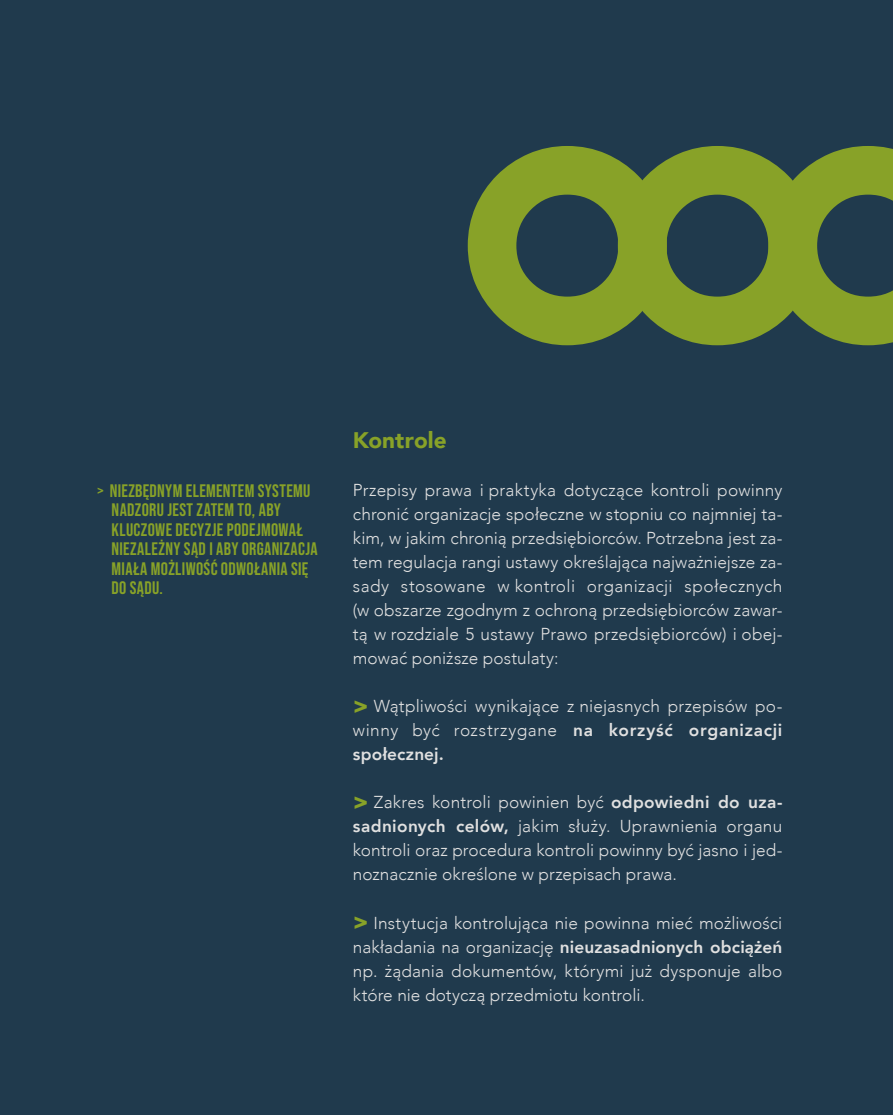
<style>
.page{position:relative;width:893px;height:1115px;background:#fff}
.page>*{position:absolute;margin:0;border:0;box-sizing:border-box;transform-origin:0 0}
.t1{font:900 22.5px "Avenir";letter-spacing:.005em;color:#88a228}
.t2{font:18px/19.5px "Bebas Neue";letter-spacing:.02em;color:#88a228}
.t3{font:300 17.25px/24px "Avenir";letter-spacing:.005em;color:#e0e0e0;text-align:justify}
.s1{font-weight:900;font-size:24px;color:#88a228}
.s2{font-weight:800}
</style>
<div class="page">
<div style="left:0;top:0;width:893px;height:1114px;background:#203a4d"></div>
<svg style="left:468px;top:146px;width:425px;height:199px"></svg>
<p class="t2" style="left:112px;top:480px;width:207px;text-indent:-15px">&gt; NIEZBĘDNYM ELEMENTEM SYSTEMU<br>NADZORU JEST ZATEM TO, ABY<br>KLUCZOWE DECYZJE PODEJMOWAŁ<br>NIEZALEŻNY SĄD I ABY ORGANIZACJA<br>MIAŁA MOŻLIWOŚĆ ODWOŁANIA SIĘ<br>DO SĄDU.</p>
<h1 class="t1" style="left:353px;top:421px;width:95px">Kontrole</h1>
<p class="t3" style="left:353px;top:478px;width:431px">Przepisy prawa i praktyka dotyczące kontroli powinny chronić organizacje społeczne w stopniu co najmniej ta&shy;kim, w jakim chronią przedsiębiorców. Potrzebna jest za&shy;tem regulacja rangi ustawy określająca najważniejsze za&shy;sady stosowane w kontroli organizacji społecznych (w obszarze zgodnym z ochroną przedsiębiorców zawar&shy;tą w rozdziale 5 ustawy Prawo przedsiębiorców) i obej&shy;mować poniższe postulaty:</p>
<p class="t3" style="left:353px;top:694px;width:431px"><span class="s1">&gt;</span> Wątpliwości wynikające z niejasnych przepisów po&shy;winny być rozstrzygane <span class="s2">na korzyść organizacji społecznej.</span></p>
<p class="t3" style="left:353px;top:790px;width:431px"><span class="s1">&gt;</span> Zakres kontroli powinien być <span class="s2">odpowiedni do uza&shy;sadnionych celów,</span> jakim służy. Uprawnienia organu kontroli oraz procedura kontroli powinny być jasno i jed&shy;noznacznie określone w przepisach prawa.</p>
<p class="t3" style="left:353px;top:910px;width:431px"><span class="s1">&gt;</span> Instytucja kontrolująca nie powinna mieć możliwości nakładania na organizację <span class="s2">nieuzasadnionych obciążeń </span>np. żądania dokumentów, którymi już dysponuje albo które nie dotyczą przedmiotu kontroli.</p>
</div>
